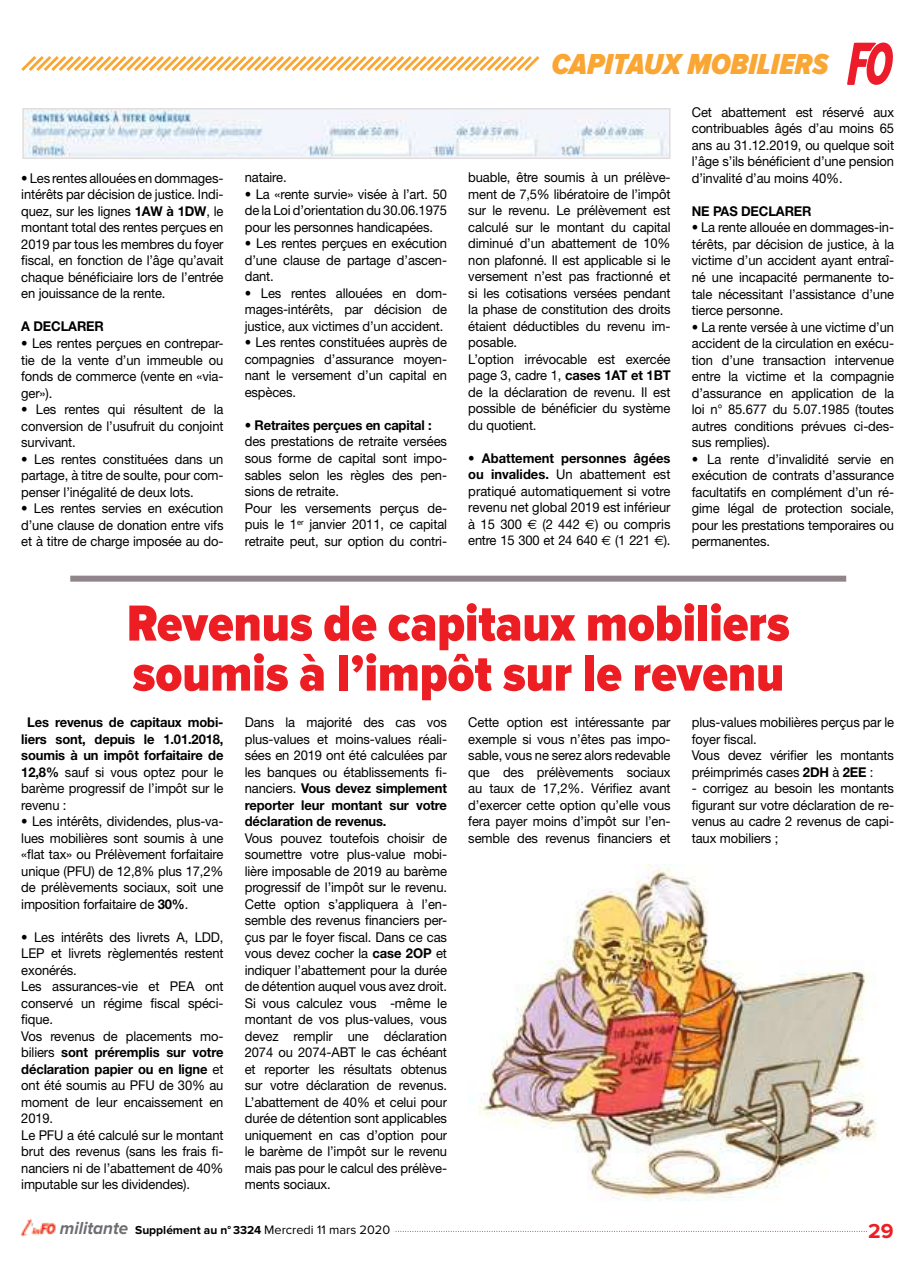
<style>
.page{position:relative;width:915px;height:1263px;background:#fff}
.page>*{position:absolute;margin:0;border:0;box-sizing:border-box;transform-origin:0 0}
.t1{font:900 52.5px/50.1px "Proxima Nova Cond";color:#ed1d24}
.t2{font:italic 900 30px "Proxima Nova Cond";color:#faa634}
.t3{font:700 21px "Proxima Nova";color:#ed1d24}
.t4{font:13.5px/16.5px "Helvetica Neue";letter-spacing:-.01em;color:#000;text-align:justify;scale:.96 1}
.t5{font:700 13.5px/16.5px "Helvetica Neue";letter-spacing:-.01em;color:#000;text-align:justify;scale:.96 1}
.t6{font:700 12px "Proxima Nova";color:#000}
.s1{font-weight:700}
.s2{font-family:"Euro Sans"}
.s3{font-weight:400}
.s4{font-family:"Stone Informal";font-weight:400;color:#fff}
.s5{font-style:italic;font-size:18px;color:#6d6e71}
.s6{font-weight:400;font-size:12.75px}
</style>
<div class="page">
<svg style="left:847px;top:43px;width:46px;height:42px"></svg>
<svg style="left:394px;top:1231px;width:473px;height:1px"></svg>
<img style="left:21px;top:1218px;width:35px;height:19px">
<svg style="left:21px;top:56px;width:519px;height:15px"></svg>
<img style="left:25px;top:111px;width:642px;height:45px">
<div style="left:22px;top:108px;width:648px;height:51px;border:2px solid #e2dddd"></div>
<img style="left:479px;top:865px;width:398px;height:336px">
<div style="left:70px;top:576px;width:775px;height:6px;background:#8f858a"></div>
<p class="t4" style="left:21px;top:170px;width:212px">• Les rentes allouées en dommages&shy;intérêts par décision de justice. Indi&shy;quez, sur les lignes <span class="s1">1AW à 1DW</span>, le montant total des rentes perçues en 2019 par tous les membres du foyer fiscal, en fonction de l’âge qu’avait chaque bénéficiaire lors de l’entrée en jouissance de la rente.</p>
<p class="t5" style="left:21px;top:318px;width:88px">A DECLARER</p>
<p class="t4" style="left:21px;top:335px;width:212px">• Les rentes perçues en contrepar&shy;tie de la vente d’un immeuble ou fonds de commerce (vente en «via&shy;ger»).</p>
<p class="t4" style="left:21px;top:401px;width:212px">• Les rentes qui résultent de la conversion de l’usufruit du conjoint survivant.</p>
<p class="t4" style="left:21px;top:450px;width:212px">• Les rentes constituées dans un partage, à titre de soulte, pour com&shy;penser l’inégalité de deux lots.</p>
<p class="t4" style="left:21px;top:500px;width:212px">• Les rentes servies en exécution d’une clause de donation entre vifs et à titre de charge imposée au do-</p>
<p class="t4" style="left:245px;top:169px;width:45px">nataire.</p>
<p class="t4" style="left:245px;top:186px;width:212px">• La «rente survie» visée à l’art. 50 de la Loi d’orientation du 30.06.1975 pour les personnes handicapées.</p>
<p class="t4" style="left:245px;top:235px;width:212px">• Les rentes perçues en exécution d’une clause de partage d’ascen&shy;dant.</p>
<p class="t4" style="left:245px;top:285px;width:212px">• Les rentes allouées en dom&shy;mages-intérêts, par décision de justice, aux victimes d’un accident.</p>
<p class="t4" style="left:245px;top:334px;width:212px">• Les rentes constituées auprès de compagnies d’assurance moyen&shy;nant le versement d’un capital en espèces.</p>
<p class="t4" style="left:245px;top:417px;width:212px;text-align:left">• <span class="s1">Retraites perçues en capital : </span>des prestations de retraite versées sous forme de capital sont impo&shy;sables selon les règles des pen&shy;sions de retraite.<br>Pour les versements perçus de&shy;puis le 1<sup>er</sup> janvier 2011, ce capital retraite peut, sur option du contri-</p>
<h2 class="t2" style="left:551px;top:47px;width:278px">CAPITAUX MOBILIERS</h2>
<p class="t4" style="left:468px;top:169px;width:212px;text-align:left">buable, être soumis à un prélève&shy;ment de 7,5% libératoire de l’impôt sur le revenu. Le prélèvement est calculé sur le montant du capital diminué d’un abattement de 10% non plafonné. Il est applicable si le versement n’est pas fractionné et si les cotisations versées pendant la phase de constitution des droits étaient déductibles du revenu im&shy;posable.<br>L’option irrévocable est exercée page 3, cadre 1, <span class="s1">cases 1AT et 1BT </span>de la déclaration de revenu. Il est possible de bénéficier du système du quotient.</p>
<p class="t4" style="left:468px;top:450px;width:212px"><span class="s1">• Abattement personnes âgées ou invalides.</span> Un abattement est pratiqué automatiquement si votre revenu net global 2019 est inférieur à 15 300 <span class="s2">E</span> (2 442 <span class="s2">E</span>) ou compris entre 15 300 et 24 640 <span class="s2">E</span> (1 221 <span class="s2">E</span>).</p>
<p class="t4" style="left:691px;top:104px;width:212px">Cet abattement est réservé aux contribuables âgés d’au moins 65 ans au 31.12.2019, ou quelque soit l’âge s’ils bénéficient d’une pension d’invalité d’au moins 40%.</p>
<p class="t5" style="left:691px;top:203px;width:126px">NE PAS DECLARER</p>
<p class="t4" style="left:691px;top:219px;width:212px">• La rente allouée en dommages-in&shy;térêts, par décision de justice, à la victime d’un accident ayant entraî&shy;né une incapacité permanente to&shy;tale nécessitant l’assistance d’une tierce personne.</p>
<p class="t4" style="left:691px;top:318px;width:212px">• La rente versée à une victime d’un accident de la circulation en exécu&shy;tion d’une transaction intervenue entre la victime et la compagnie d’assurance en application de la loi n° 85.677 du 5.07.1985 (toutes autres conditions prévues ci-des&shy;sus remplies).</p>
<p class="t4" style="left:691px;top:450px;width:212px">• La rente d’invalidité servie en exécution de contrats d’assurance facultatifs en complément d’un ré&shy;gime légal de protection sociale, pour les prestations temporaires ou permanentes.</p>
<h1 class="t1" style="left:127px;top:600px;width:664px">Revenus de capitaux mobiliers soumis à l’impôt sur le revenu</h1>
<p class="t5" style="left:21px;top:714px;width:212px;text-indent:6px">Les revenus de capitaux mobi&shy;liers sont, depuis le 1.01.2018, soumis à un impôt forfaitaire de 12,8% <span class="s3">sauf si vous optez pour le barème progressif de l’impôt sur le revenu :</span></p>
<p class="t4" style="left:21px;top:813px;width:212px">• Les intérêts, dividendes, plus-va&shy;lues mobilières sont soumis à une «flat tax» ou Prélèvement forfaitaire unique (PFU) de 12,8% plus 17,2% de prélèvements sociaux, soit une imposition forfaitaire de <span class="s1">30%</span>.</p>
<p class="t4" style="left:21px;top:928px;width:212px;text-align:left">• Les intérêts des livrets A, LDD,<br>LEP et livrets règlementés restent exonérés.<br>Les assurances-vie et PEA ont conservé un régime fiscal spéci&shy;fique.<br>Vos revenus de placements mo&shy;biliers <span class="s1">sont préremplis sur votre déclaration papier ou en ligne</span> et ont été soumis au PFU de 30% au moment de leur encaissement en<br>2019.<br>Le PFU a été calculé sur le montant brut des revenus (sans les frais fi&shy;nanciers ni de l’abattement de 40% imputable sur les dividendes).</p>
<p class="t4" style="left:245px;top:714px;width:212px">Dans la majorité des cas vos plus-values et moins-values réali&shy;sées en 2019 ont été calculées par les banques ou établissements fi&shy;nanciers. <span class="s1">Vous devez simplement reporter leur montant sur votre déclaration de revenus.</span></p>
<p class="t4" style="left:245px;top:829px;width:212px">Vous pouvez toutefois choisir de soumettre votre plus-value mobi&shy;lière imposable de 2019 au barème progressif de l’impôt sur le revenu.<br>Cette option s’appliquera à l’en&shy;semble des revenus financiers per&shy;çus par le foyer fiscal. Dans ce cas vous devez cocher la <span class="s1">case 2OP</span> et indiquer l’abattement pour la durée de détention auquel vous avez droit.<br>Si vous calculez vous -même le montant de vos plus-values, vous devez remplir une déclaration 2074 ou 2074-ABT le cas échéant et reporter les résultats obtenus sur votre déclaration de revenus.<br>L’abattement de 40% et celui pour durée de détention sont applicables uniquement en cas d’option pour le barème de l’impôt sur le revenu mais pas pour le calcul des prélève&shy;ments sociaux.</p>
<p class="t4" style="left:468px;top:714px;width:212px">Cette option est intéressante par exemple si vous n’êtes pas impo&shy;sable, vous ne serez alors redevable que des prélèvements sociaux au taux de 17,2%. Vérifiez avant d’exercer cette option qu’elle vous fera payer moins d’impôt sur l’en&shy;semble des revenus financiers et</p>
<p class="t4" style="left:691px;top:714px;width:212px;text-align:left">plus-values mobilières perçus par le foyer fiscal.<br>Vous devez vérifier les montants préimprimés cases <span class="s1">2DH</span> à <span class="s1">2EE</span> :</p>
<p class="t4" style="left:691px;top:780px;width:212px">- corrigez au besoin les montants figurant sur votre déclaration de re&shy;venus au cadre 2 revenus de capi&shy;taux mobiliers ;</p>
<p class="t6" style="left:56px;top:1223px;width:339px"><span class="s4">l</span><span class="s5">militante</span> Supplément au n° 3324 <span class="s6">Mercredi 11 mars 2020</span><span class="s4">l</span></p>
<h3 class="t3" style="left:867px;top:1219px;width:27px">29</h3>
</div>
